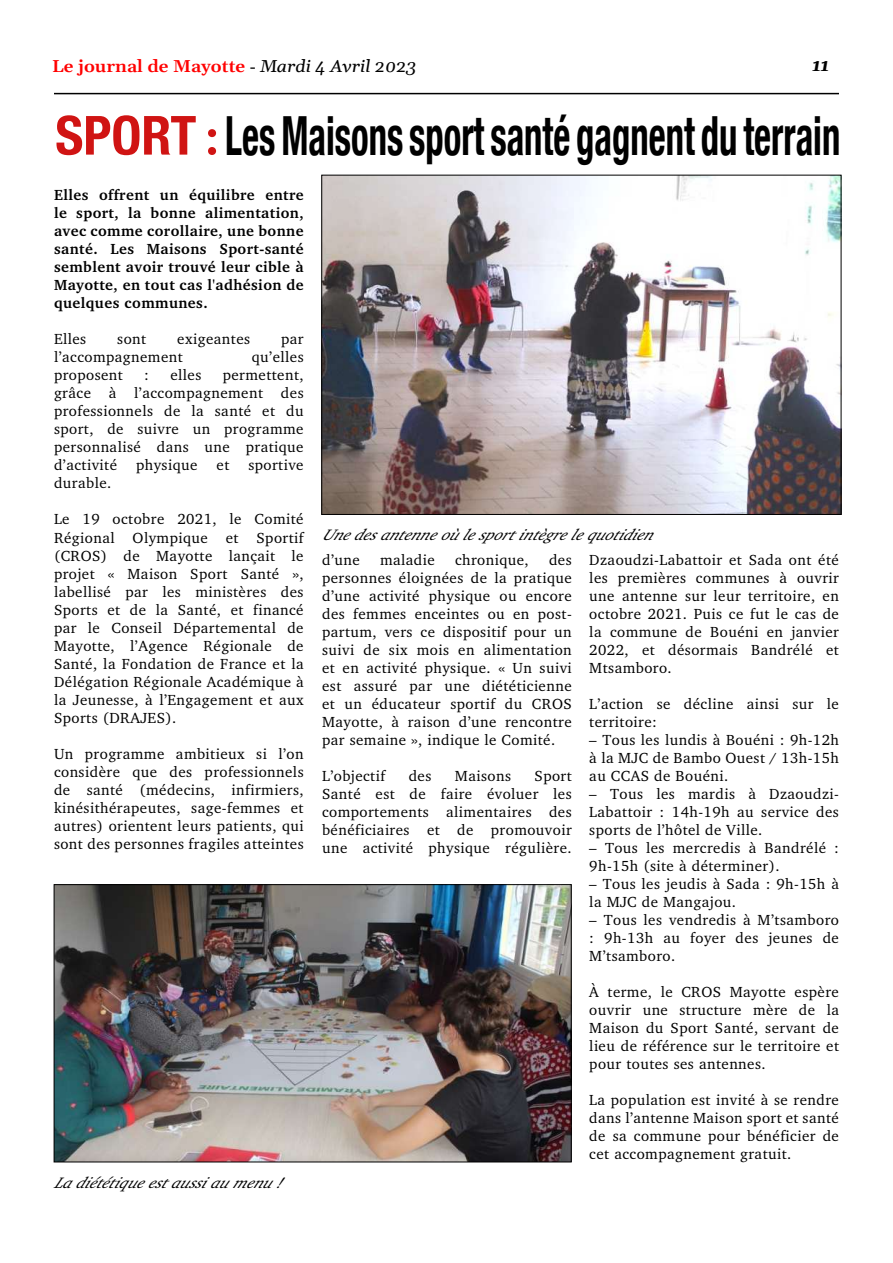
<style>
.page{position:relative;width:893px;height:1263px;background:#fff}
.page>*{position:absolute;margin:0;border:0;box-sizing:border-box;transform-origin:0 0}
.t1{font:700 condensed 54px "Helvetica Neue";color:#000;scale:.68 1}
.t2{font:600 16.95px "Gelasio";color:#f00;scale:1.06 1}
.t3{font:italic 700 16.95px "Gelasio";color:#000;scale:1.06 1}
.t4{font:italic 15.45px "Charter";color:#000;scale:1.06 1}
.t5{font:15px/18px "Charter";letter-spacing:.03em;color:#000;text-align:justify}
.t6{font:700 15px/18px "Charter";letter-spacing:.03em;color:#000;text-align:justify}
.s1{font-family:"Times New Roman";font-weight:400;color:#000}
.s2{font-weight:400;font-style:italic;color:#000}
.s3{color:#d01413}
.s4{font-family:"Carlito";font-stretch:normal;color:#d01413}
</style>
<div class="page">
<hr style="left:54px;top:93px;width:785px;height:1px;background:#000">
<img style="left:324px;top:177px;width:515px;height:335px">
<img style="left:56px;top:886px;width:513px;height:274px">
<div style="left:54px;top:884px;width:517px;height:278px;border:1px solid #000"></div>
<p class="t2" style="left:52px;top:59px;width:345px">Le journal de Mayotte <span class="s1">-</span> <span class="s2">Mardi 4 Avril 2023</span></p>
<p class="t3" style="left:812px;top:58px;width:18px">11</p>
<h1 class="t1" style="left:55px;top:106px;width:1156px"><span class="s3">sPoRT</span> <span class="s4">:</span>Les Maisons sport santé gagnent du terrain</h1>
<p class="t6" style="left:54px;top:186px;width:251px">Elles offrent un équilibre entre le sport, la bonne alimentation, avec comme corollaire, une bonne santé. Les Maisons Sport-santé semblent avoir trouvé leur cible à Mayotte, en tout cas l'adhésion de quelques communes.</p>
<p class="t5" style="left:54px;top:330px;width:34px">Elles</p>
<p class="t5" style="left:117px;top:330px;width:30px">sont</p>
<p class="t5" style="left:177px;top:330px;width:74px">exigeantes</p>
<p class="t5" style="left:281px;top:330px;width:24px">par</p>
<p class="t5" style="left:54px;top:348px;width:130px">l’accompagnement</p>
<p class="t5" style="left:252px;top:348px;width:53px">qu’elles</p>
<p class="t5" style="left:54px;top:366px;width:70px">proposent</p>
<p class="t5" style="left:144px;top:366px;width:6px">:</p>
<p class="t5" style="left:170px;top:366px;width:32px">elles</p>
<p class="t5" style="left:54px;top:366px;width:251px;text-indent:169px">permettent, grâce à l’accompagnement des professionnels de la santé et du sport, de suivre un programme personnalisé dans une pratique d’activité</p>
<p class="t5" style="left:136px;top:456px;width:63px">physique</p>
<p class="t5" style="left:217px;top:456px;width:14px">et</p>
<p class="t5" style="left:248px;top:456px;width:57px">sportive</p>
<p class="t5" style="left:54px;top:474px;width:59px">durable.</p>
<p class="t5" style="left:54px;top:510px;width:251px">Le 19 octobre 2021, le Comité Régional Olympique et Sportif (CROS) de Mayotte lançait le projet « Maison Sport Santé », labellisé par les ministères des Sports et de la Santé, et financé par le Conseil Départemental de Mayotte, l’Agence Régionale de Santé, la Fondation de France et la Délégation Régionale Académique à la Jeunesse, à l’Engagement et aux Sports (DRAJES).</p>
<p class="t5" style="left:54px;top:744px;width:251px">Un programme ambitieux si l’on considère que des professionnels de santé (médecins, infirmiers, kinésithérapeutes, sage-femmes et autres) orientent leurs patients, qui sont des personnes fragiles atteintes</p>
<p class="t4" style="left:54px;top:1177px;width:223px">Ladiététiqueestaussiaumenu!</p>
<p class="t4" style="left:322px;top:529px;width:320px">Unedesantenneoùlesportintègrelequotidien</p>
<p class="t5" style="left:322px;top:551px;width:251px;text-indent:227px">des personnes éloignées de la pratique d’une activité physique ou encore des femmes enceintes ou en post&shy;partum, vers ce dispositif pour un suivi de six mois en alimentation et en activité physique. « Un suivi est assuré par une diététicienne et un éducateur sportif du CROS Mayotte, à raison d’une rencontre par semaine », indique le Comité.</p>
<p class="t5" style="left:322px;top:767px;width:65px">L’objectif</p>
<p class="t5" style="left:409px;top:767px;width:24px">des</p>
<p class="t5" style="left:455px;top:767px;width:58px">Maisons</p>
<p class="t5" style="left:322px;top:551px;width:39px">d’une</p>
<p class="t5" style="left:380px;top:551px;width:56px">maladie</p>
<p class="t5" style="left:455px;top:551px;width:75px">chronique,</p>
<p class="t5" style="left:322px;top:767px;width:251px;text-indent:212px">Sport Santé est de faire évoluer les comportements alimentaires des bénéficiaires et de promouvoir une activité physique régulière.</p>
<p class="t5" style="left:589px;top:551px;width:251px">Dzaoudzi-Labattoir et Sada ont été les premières communes à ouvrir une antenne sur leur territoire, en octobre 2021. Puis ce fut le cas de la commune de Bouéni en janvier 2022, et désormais Bandrélé et Mtsamboro.</p>
<p class="t5" style="left:589px;top:695px;width:251px">L’action se décline ainsi sur le territoire:</p>
<p class="t5" style="left:589px;top:731px;width:251px">– Tous les lundis à Bouéni : 9h-12h à la MJC de Bambo Ouest / 13h-15h au CCAS de Bouéni.</p>
<p class="t5" style="left:589px;top:785px;width:251px">– Tous les mardis à Dzaoudzi-Labattoir : 14h-19h au service des sports de l’hôtel de Ville.</p>
<p class="t5" style="left:589px;top:839px;width:251px">– Tous les mercredis à Bandrélé :<br>9h-15h (site à déterminer).</p>
<p class="t5" style="left:589px;top:875px;width:251px">– Tous les jeudis à Sada : 9h-15h à la MJC de Mangajou.</p>
<p class="t5" style="left:589px;top:911px;width:251px">– Tous les vendredis à M’tsamboro : 9h-13h au foyer des jeunes de M’tsamboro.</p>
<p class="t5" style="left:589px;top:983px;width:251px">À terme, le CROS Mayotte espère ouvrir une structure mère de la Maison du Sport Santé, servant de lieu de référence sur le territoire et pour toutes ses antennes.</p>
<p class="t5" style="left:589px;top:1091px;width:251px">La population est invité à se rendre dans l’antenne Maison sport et santé de sa commune pour bénéficier de cet accompagnement gratuit.</p>
</div>
